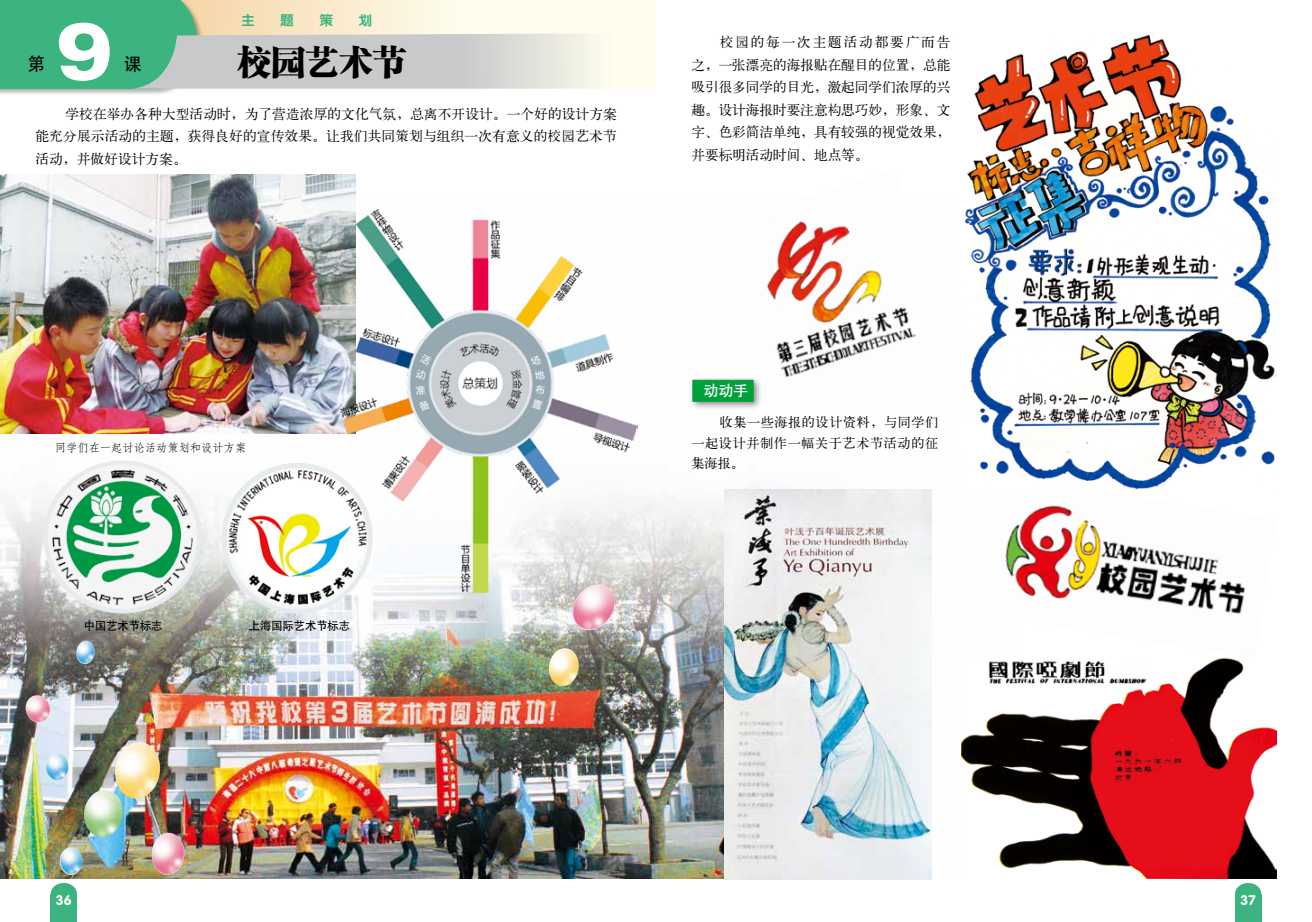
<style>
.page{position:relative;width:1312px;height:922px;background:#fff}
.page>*{position:absolute;margin:0;border:0;box-sizing:border-box;transform-origin:0 0}
.t1{font:900 expanded 80.75px "Zurich BT";color:#fff;scale:.91 1}
.t2{font:33.75px "FZCSJW GB1 0";color:#000}
.t3{font:17.5px "H Yb 1 gj";color:#000}
.t4{font:15px "H Yb 1 gj";color:#fff}
.t5{font:13.75px/22.5px "H Ya 1 gj";color:#000;text-align:justify}
.t6{font:13.75px "FZY4 JW GB1 0";color:#fff}
.t7{font:13.75px "FZY4 JW GB1 0";color:#3bb480}
.t8{font:13.12px/20.6px "H Ya 1 gj";letter-spacing:.045em;color:#000;text-align:justify}
.t9{font:11.25px "H Yd 1 gj";color:#000}
.t10{font:11.25px "H Yb 1 gj";color:#000}
</style>
<div class="page">
<img style="left:0;top:209px;width:932px;height:669px">
<img style="left:1005px;top:489px;width:240px;height:125px">
<div style="left:1234px;top:894px;width:26px;height:27px;background:#3bb480"></div>
<div style="left:1234px;top:882px;width:26px;height:21px;background:#3bb480;border-radius:50%"></div>
<img style="left:964px;top:35px;width:312px;height:454px">
<img style="left:724px;top:209px;width:208px;height:193px">
<img style="left:961px;top:658px;width:315px;height:220px">
<img style="left:724px;top:489px;width:207px;height:390px">
<div style="left:688px;top:375px;width:74px;height:36px;background:#000;opacity:.5"></div>
<div style="left:692px;top:380px;width:61px;height:21px;background:#00a03b;border:1px solid #00a03b"></div>
<img style="left:0;top:174px;width:356px;height:259px">
<div style="left:0;top:0;width:204px;height:96px;background:#000;opacity:.3"></div>
<div style="left:0;top:0;width:149px;height:89px;background:#3bb480"></div>
<svg style="left:133px;top:0;width:523px;height:89px;background:#d5dcce"></svg>
<div style="left:51px;top:894px;width:26px;height:27px;background:#3bb480"></div>
<div style="left:51px;top:882px;width:26px;height:21px;background:#3bb480;border-radius:50%"></div>
<img style="left:572px;top:592px;width:41px;height:38px">
<img style="left:115px;top:741px;width:25px;height:57px">
<img style="left:84px;top:789px;width:27px;height:47px">
<img style="left:152px;top:832px;width:32px;height:42px">
<img style="left:26px;top:695px;width:24px;height:27px">
<img style="left:60px;top:847px;width:18px;height:27px">
<img style="left:45px;top:754px;width:19px;height:27px">
<img style="left:548px;top:648px;width:17px;height:38px">
<img style="left:76px;top:640px;width:15px;height:24px">
<img style="left:47px;top:464px;width:152px;height:145px">
<svg style="left:222px;top:463px;width:150px;height:150px"></svg>
<img style="left:237px;top:467px;width:58px;height:34px">
<img style="left:340px;top:210px;width:297px;height:382px">
<h1 class="t1" style="left:57px;top:3px;width:63px">9</h1>
<p class="t3" style="left:28px;top:55px;width:19px">第</p>
<p class="t3" style="left:124px;top:55px;width:19px">课</p>
<p class="t7" style="left:241px;top:12px;width:15px">主</p>
<p class="t7" style="left:280px;top:12px;width:15px">题</p>
<p class="t7" style="left:319px;top:12px;width:15px">策</p>
<p class="t7" style="left:358px;top:12px;width:15px">划</p>
<h2 class="t2" style="left:237px;top:43px;width:170px">校园艺术节</h2>
<p class="t5" style="left:35px;top:102px;width:583px;text-indent:30px">学校在举办各种大型活动时，为了营造浓厚的文化气氛，总离不开设计。一个好的设计方案能充分展示活动的主题，获得良好的宣传效果。让我们共同策划与组织一次有意义的校园艺术节活动，并做好设计方案。</p>
<p class="t5" style="left:691px;top:31px;width:260px;text-indent:28px">校园的每一次主题活动都要广而告之，一张漂亮的海报贴在醒目的位置，总能吸引很多同学的目光，激起同学们浓厚的兴趣。设计海报时要注意构思巧妙，形象、文字、色彩简洁单纯，具有较强的视觉效果，并要标明活动时间、地点等。</p>
<p class="t9" style="left:55px;top:441px;width:193px">同学们在一起讨论活动策划和设计方案</p>
<p class="t10" style="left:84px;top:619px;width:80px">中国艺术节标志</p>
<p class="t10" style="left:249px;top:619px;width:103px">上海国际艺术节标志</p>
<p class="t4" style="left:703px;top:383px;width:46px">动动手</p>
<p class="t8" style="left:691px;top:411px;width:248px;text-indent:28px">收集一些海报的设计资料，与同学们一起设计并制作一幅关于艺术节活动的征集海报。</p>
<p class="t6" style="left:56px;top:891px;width:17px">36</p>
<p class="t6" style="left:1240px;top:891px;width:17px">37</p>
</div>
